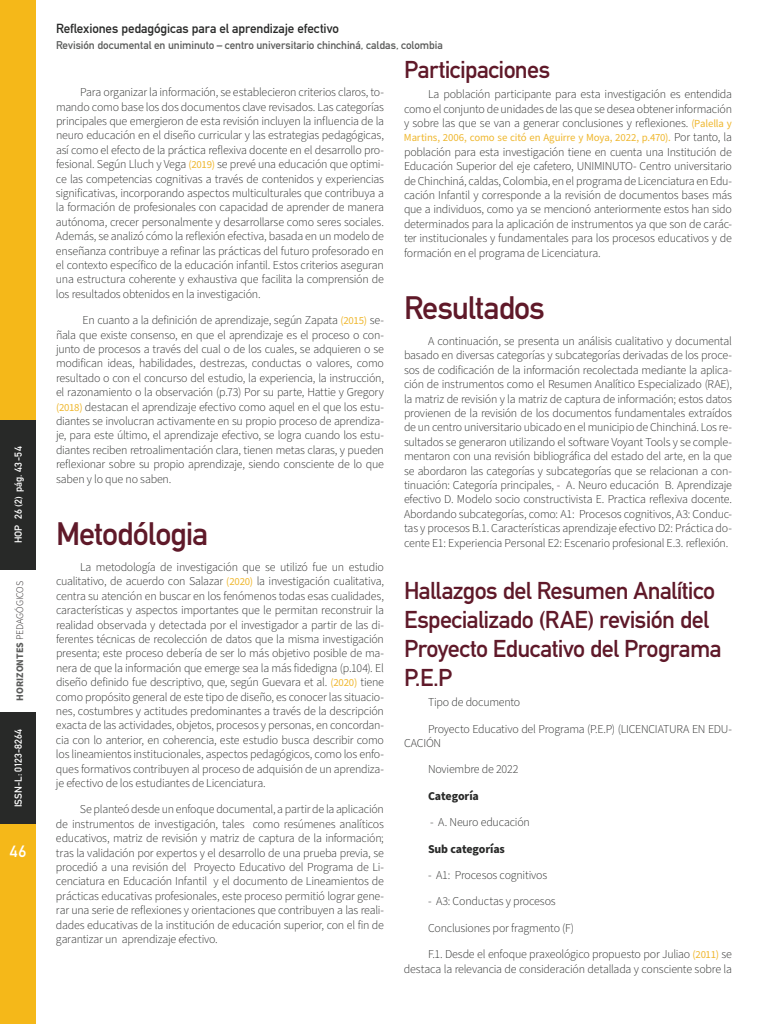
<style>
.page{position:relative;width:768px;height:1024px;background:#fff}
.page>*{position:absolute;margin:0;border:0;box-sizing:border-box;transform-origin:0 0}
.t1{font:700 32px "DIN Alternate";letter-spacing:-.03em;color:#5f1929}
.t2{font:700 24px/28.8px "DIN Alternate";letter-spacing:-.025em;color:#5f1929}
.t3{font:700 16px "DIN Alternate";color:#fff}
.t4{font:700 13px "DIN Alternate";letter-spacing:-.01em;color:#282928}
.t5{font:300 12px/14.4px "Source Sans Pro";letter-spacing:-.02em;color:#282928;text-align:justify}
.t6{font:700 12px "Source Sans Pro";letter-spacing:-.01em;color:#282928}
.t7{font:700 11.1px "DIN Alternate";letter-spacing:-.005em;color:#5a5b5a}
.t8{font:10.8px "Source Sans Pro";letter-spacing:-.01em;color:#efb72e}
.t9{font:700 10px "DIN Alternate";letter-spacing:.005em;color:#fff}
.t10{font:300 10px "Source Sans Pro";letter-spacing:-.015em;color:#231f20}
.s1{font-weight:700;color:#5a5b5a}
.s2{font-weight:400;font-size:10.8px;color:#efb72e}
.s3{font-weight:300;font-size:12px;color:#282928}
</style>
<div class="page">
<div style="left:0;top:712px;width:36px;height:312px;background:#f5b819"></div>
<div style="left:0;top:0;width:36px;height:570px;background:#f5b819"></div>
<div style="left:0;top:420px;width:36px;height:150px;background:#282928"></div>
<div style="left:0;top:712px;width:36px;height:112px;background:#282928"></div>
<p class="t9" style="left:11px;top:543px;width:98px;rotate:-90deg">HOP 26 (2) pág. 43-54</p>
<p class="t10" style="left:13px;top:701px;width:121px;rotate:-90deg"><span class="s1">HORIZONTES</span> PEDAGÓGICOS</p>
<p class="t9" style="left:11px;top:807px;width:80px;rotate:-90deg">ISSN-L: 0123-8264</p>
<h3 class="t3" style="left:10px;top:839px;width:18px">46</h3>
<p class="t4" style="left:56px;top:19px;width:284px">Reflexiones pedagógicas para el aprendizaje efectivo</p>
<p class="t7" style="left:56px;top:36px;width:388px">Revisión documental en uniminuto – centro universitario chinchiná, caldas, colombia</p>
<p class="t5" style="left:56px;top:85px;width:330px;text-indent:24px">Para organizar la información, se establecieron criterios claros, to&shy;mando como base los dos documentos clave revisados. Las categorías principales que emergieron de esta revisión incluyen la influencia de la neuro educación en el diseño curricular y las estrategias pedagógicas, así como el efecto de la práctica reflexiva docente en el desarrollo pro&shy;fesional. Según Lluch y Vega <span class="s2">(2019)</span> se prevé una educación que optimi&shy;ce las competencias cognitivas a través de contenidos y experiencias significativas, incorporando aspectos multiculturales que contribuya a la formación de profesionales con capacidad de aprender de manera autónoma, crecer personalmente y desarrollarse como seres sociales.<br>Además, se analizó cómo la reflexión efectiva, basada en un modelo de enseñanza contribuye a refinar las prácticas del futuro profesorado en el contexto específico de la educación infantil. Estos criterios aseguran una estructura coherente y exhaustiva que facilita la comprensión de los resultados obtenidos en la investigación.</p>
<p class="t5" style="left:56px;top:313px;width:330px;text-indent:27px">En cuanto a la definición de aprendizaje, según Zapata <span class="s2">(2015)</span> se&shy;ñala que existe consenso, en que el aprendizaje es el proceso o con&shy;junto de procesos a través del cual o de los cuales, se adquieren o se modifican ideas, habilidades, destrezas, conductas o valores, como resultado o con el concurso del estudio, la experiencia, la instrucción, el razonamiento o la observación (p.73) Por su parte, Hattie y Gregory <span class="s2">(2018)</span> destacan el aprendizaje efectivo como aquel en el que los estu&shy;diantes se involucran activamente en su propio proceso de aprendiza&shy;je, para este último, el aprendizaje efectivo, se logra cuando los estu&shy;diantes reciben retroalimentación clara, tienen metas claras, y pueden reflexionar sobre su propio aprendizaje, siendo consciente de lo que saben y lo que no saben.</p>
<h1 class="t1" style="left:56px;top:509px;width:154px">Metodólogia</h1>
<p class="t5" style="left:56px;top:560px;width:330px;text-indent:24px">La metodología de investigación que se utilizó fue un estudio cualitativo, de acuerdo con Salazar <span class="s2">(2020)</span> la investigación cualitativa, centra su atención en buscar en los fenómenos todas esas cualidades, características y aspectos importantes que le permitan reconstruir la realidad observada y detectada por el investigador a partir de las di&shy;ferentes técnicas de recolección de datos que la misma investigación presenta; este proceso debería de ser lo más objetivo posible de ma&shy;nera de que la información que emerge sea la más fidedigna (p.104). El diseño definido fue descriptivo, que, según Guevara et al. <span class="s2">(2020)</span> tiene como propósito general de este tipo de diseño, es conocer las situacio&shy;nes, costumbres y actitudes predominantes a través de la descripción exacta de las actividades, objetos, procesos y personas, en concordan&shy;cia con lo anterior, en coherencia, este estudio busca describir como los lineamientos institucionales, aspectos pedagógicos, como los enfo&shy;ques formativos contribuyen al proceso de adquisión de un aprendiza&shy;je efectivo de los estudiantes de Licenciatura.</p>
<p class="t5" style="left:56px;top:803px;width:330px;text-indent:24px">Se planteó desde un enfoque documental, a partir de la aplicación de instrumentos de investigación, tales como resúmenes analíticos educativos, matriz de revisión y matriz de captura de la información; tras la validación por expertos y el desarrollo de una prueba previa, se procedió a una revisión del Proyecto Educativo del Programa de Li&shy;cenciatura en Educación Infantil y el documento de Lineamientos de prácticas educativas profesionales, este proceso permitió lograr gene&shy;rar una serie de reflexiones y orientaciones que contribuyen a las reali&shy;dades educativas de la institución de educación superior, con el fin de garantizar un aprendizaje efectivo.</p>
<h2 class="t2" style="left:404px;top:53px;width:148px">Participaciones</h2>
<p class="t5" style="left:404px;top:87px;width:330px;text-indent:24px">La población participante para esta investigación es entendida como el conjunto de unidades de las que se desea obtener información y sobre las que se van a generar conclusiones y reflexiones. <span class="s2">(Palella y</span></p>
<p class="t8" style="left:404px;top:131px;width:329px">Martins, 2006, como se citó en Aguirre y Moya, 2022, p.470). <span class="s3">Por tanto, la</span></p>
<p class="t5" style="left:404px;top:145px;width:330px">población para esta investigación tiene en cuenta una Institución de Educación Superior del eje cafetero, UNIMINUTO- Centro universitario de Chinchiná, caldas, Colombia, en el programa de Licenciatura en Edu&shy;cación Infantil y corresponde a la revisión de documentos bases más que a individuos, como ya se mencionó anteriormente estos han sido determinados para la aplicación de instrumentos ya que son de carác&shy;ter institucionales y fundamentales para los procesos educativos y de formación en el programa de Licenciatura.</p>
<h1 class="t1" style="left:404px;top:283px;width:142px">Resultados</h1>
<p class="t5" style="left:404px;top:334px;width:330px;text-indent:24px">A continuación, se presenta un análisis cualitativo y documental basado en diversas categorías y subcategorías derivadas de los proce&shy;sos de codificación de la información recolectada mediante la aplica&shy;ción de instrumentos como el Resumen Analítico Especializado (RAE), la matriz de revisión y la matriz de captura de información; estos datos provienen de la revisión de los documentos fundamentales extraídos de un centro universitario ubicado en el municipio de Chinchiná. Los re&shy;sultados se generaron utilizando el software Voyant Tools y se comple&shy;mentaron con una revisión bibliográfica del estado del arte, en la que se abordaron las categorías y subcategorías que se relacionan a con&shy;tinuación: Categoría principales, - A. Neuro educación B. Aprendizaje efectivo D. Modelo socio constructivista E. Practica reflexiva docente.<br>Abordando subcategorías, como: A1: Procesos cognitivos, A3: Conduc&shy;tas y procesos B.1. Características aprendizaje efectivo D2: Práctica do&shy;cente E1: Experiencia Personal E2: Escenario profesional E.3. reflexión.</p>
<h2 class="t2" style="left:404px;top:575px;width:319px">Hallazgos del Resumen Analítico<br>Especializado (RAE) revisión del<br>Proyecto Educativo del Programa<br>P.E.P</h2>
<p class="t5" style="left:428px;top:689px;width:305px;line-height:26.4px">Tipo de documento<br>Proyecto Educativo del Programa (P.E.P) (LICENCIATURA EN EDU-</p>
<p class="t5" style="left:404px;top:736px;width:39px">CACIÓN</p>
<p class="t5" style="left:428px;top:763px;width:92px">Noviembre de 2022</p>
<p class="t6" style="left:428px;top:788px;width:52px">Categoría</p>
<p class="t5" style="left:430px;top:815px;width:101px">- A. Neuro educación</p>
<p class="t6" style="left:428px;top:841px;width:78px">Sub categorías</p>
<p class="t5" style="left:428px;top:868px;width:121px">- A1: Procesos cognitivos</p>
<p class="t5" style="left:428px;top:889px;width:148px;line-height:26.4px">- A3: Conductas y procesos<br>Conclusiones por fragmento (F)</p>
<p class="t5" style="left:404px;top:947px;width:330px;text-align:right">F.1. Desde el enfoque praxeológico propuesto por Juliao <span class="s2">(2011)</span> se destaca la relevancia de consideración detallada y consciente sobre la</p>
</div>
